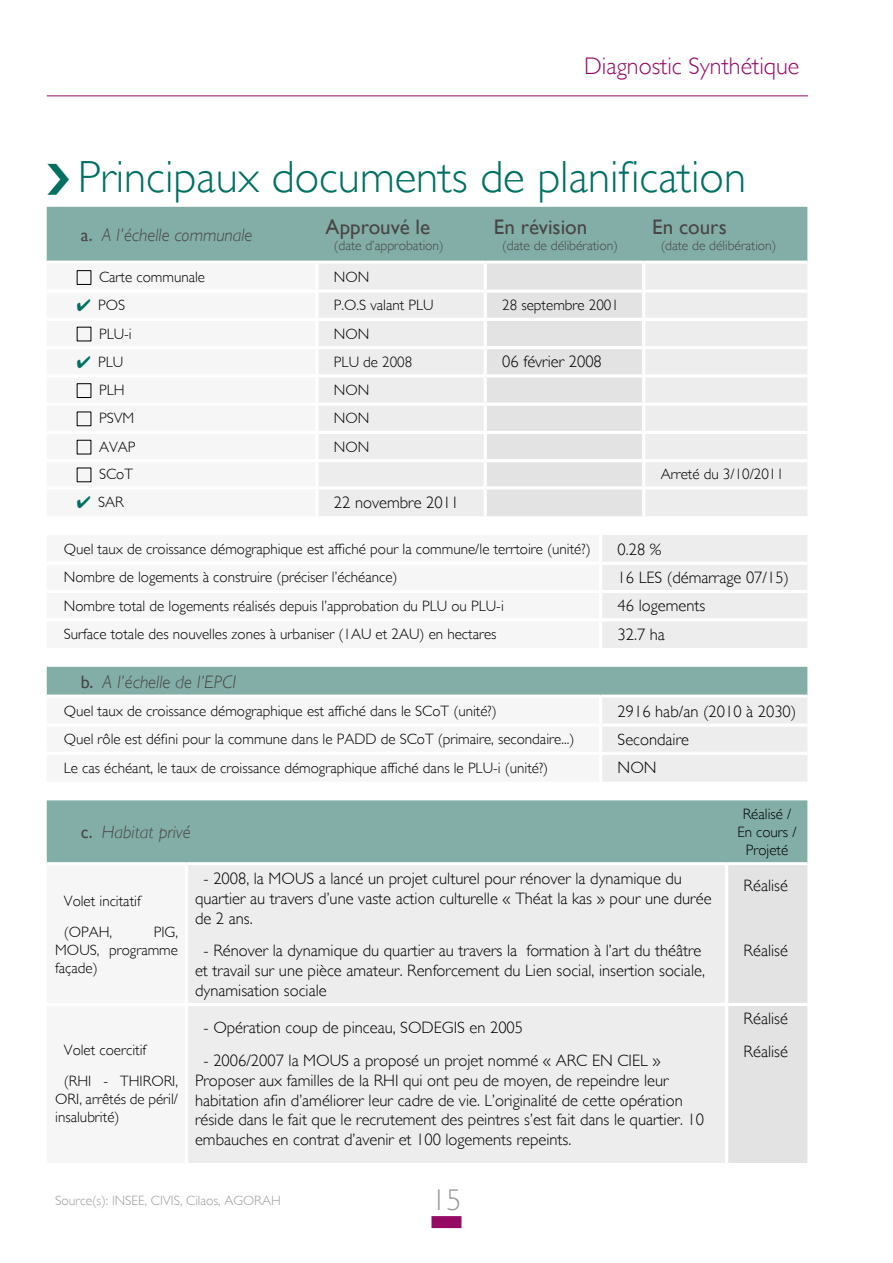
<style>
.page{position:relative;width:893px;height:1263px;background:#fff}
.page>*{position:absolute;margin:0;border:0;box-sizing:border-box;transform-origin:0 0}
.t1{font:300 45px "Gill Sans";color:#007061}
.t2{font:300 30px "Gill Sans";color:#9d9d9c}
.t3{font:300 24px "Gill Sans";color:#950b63}
.t4{font:21px "Gill Sans";letter-spacing:.01em;color:#484644}
.t5{font:italic 300 18px "Gill Sans";color:#484644}
.t6{font:300 16.5px/19.8px "Gill Sans";color:#000}
.t7{font:300 15px/18px "Gill Sans";color:#000}
.t8{font:300 13.5px "Gill Sans";color:#484644}
.t9{font:300 13.5px "Gill Sans";color:#9d9d9c}
.s1{font-weight:400;font-style:normal}
</style>
<div class="page">
<div style="left:431px;top:1216px;width:30px;height:12px;background:#950b63"></div>
<hr style="left:47px;top:96px;width:761px;height:1px;background:#950b63">
<div style="left:602px;top:535px;width:205px;height:113px;background:#ededed"></div>
<hr style="left:601px;top:562px;width:206px;height:3px;background:#fff">
<hr style="left:601px;top:590px;width:206px;height:3px;background:#fff">
<hr style="left:601px;top:618px;width:206px;height:3px;background:#fff">
<svg style="left:47px;top:667px;width:760px;height:115px"></svg>
<hr style="left:47px;top:694px;width:554px;height:3px;background:#fff">
<hr style="left:601px;top:694px;width:206px;height:3px;background:#fff">
<hr style="left:599px;top:697px;width:3px;height:26px;background:#fff">
<hr style="left:47px;top:723px;width:554px;height:4px;background:#fff">
<hr style="left:601px;top:723px;width:206px;height:4px;background:#fff">
<hr style="left:599px;top:727px;width:3px;height:25px;background:#fff">
<hr style="left:47px;top:752px;width:554px;height:3px;background:#fff">
<hr style="left:601px;top:752px;width:206px;height:3px;background:#fff">
<hr style="left:599px;top:755px;width:3px;height:27px;background:#fff">
<div style="left:47px;top:800px;width:760px;height:62px;background:#83aea8"></div>
<div style="left:188px;top:865px;width:537px;height:298px;background:#ededed"></div>
<div style="left:728px;top:865px;width:79px;height:298px;background:#e3e3e3"></div>
<hr style="left:187px;top:1003px;width:540px;height:3px;background:#fff">
<hr style="left:727px;top:1003px;width:80px;height:3px;background:#fff">
<svg style="left:47px;top:207px;width:760px;height:309px"></svg>
<h3 class="t3" style="left:584px;top:52px;width:217px">Diagnostic Synthétique</h3>
<h1 class="t1" style="left:78px;top:151px;width:670px">Principaux documents de planification</h1>
<p class="t5" style="left:81px;top:224px;width:173px"><span class="s1">a.</span> A l’échelle communale</p>
<p class="t4" style="left:325px;top:214px;width:106px">Approuvé le</p>
<p class="t8" style="left:334px;top:237px;width:111px">(date d’approbation)</p>
<p class="t4" style="left:494px;top:214px;width:95px">En révision</p>
<p class="t8" style="left:502px;top:237px;width:117px">(date de délibération)</p>
<p class="t4" style="left:652px;top:214px;width:76px">En cours</p>
<p class="t8" style="left:661px;top:237px;width:117px">(date de délibération)</p>
<p class="t7" style="left:99px;top:268px;width:108px">Carte communale</p>
<p class="t7" style="left:334px;top:268px;width:37px">NON</p>
<p class="t7" style="left:98px;top:296px;width:29px">POS</p>
<p class="t7" style="left:334px;top:296px;width:101px">P.O.S valant PLU</p>
<p class="t7" style="left:502px;top:296px;width:118px">28 septembre 2001</p>
<p class="t7" style="left:99px;top:325px;width:34px">PLU-i</p>
<p class="t7" style="left:334px;top:325px;width:37px">NON</p>
<p class="t7" style="left:98px;top:353px;width:27px">PLU</p>
<p class="t7" style="left:334px;top:353px;width:80px">PLU de 2008</p>
<p class="t6" style="left:502px;top:352px;width:101px">06 février 2008</p>
<p class="t7" style="left:99px;top:381px;width:27px">PLH</p>
<p class="t7" style="left:334px;top:381px;width:37px">NON</p>
<p class="t7" style="left:99px;top:409px;width:37px">PSVM</p>
<p class="t7" style="left:334px;top:409px;width:37px">NON</p>
<p class="t7" style="left:99px;top:438px;width:38px">AVAP</p>
<p class="t7" style="left:334px;top:438px;width:37px">NON</p>
<p class="t7" style="left:99px;top:465px;width:35px">SCoT</p>
<p class="t7" style="left:661px;top:465px;width:125px">Arreté du 3/10/2011</p>
<p class="t7" style="left:98px;top:493px;width:27px">SAR</p>
<p class="t6" style="left:334px;top:492px;width:127px">22 novembre 2011</p>
<p class="t7" style="left:64px;top:540px;width:528px">Quel taux de croissance démographique est affiché pour la commune/le terrtoire (unité?)</p>
<p class="t6" style="left:618px;top:539px;width:45px">0.28 %</p>
<p class="t7" style="left:64px;top:568px;width:335px">Nombre de logements à construire (préciser l’échéance)</p>
<p class="t6" style="left:618px;top:568px;width:173px">16 LES (démarrage 07/15)</p>
<p class="t7" style="left:64px;top:597px;width:442px">Nombre total de logements réalisés depuis l’approbation du PLU ou PLU-i</p>
<p class="t6" style="left:618px;top:596px;width:89px">46 logements</p>
<p class="t7" style="left:64px;top:625px;width:434px">Surface totale des nouvelles zones à urbaniser (1AU et 2AU) en hectares</p>
<p class="t6" style="left:618px;top:624px;width:49px">32.7 ha</p>
<p class="t5" style="left:81px;top:671px;width:157px"><span class="s1">b.</span> A l’échelle de l’EPCI</p>
<p class="t7" style="left:64px;top:702px;width:434px">Quel taux de croissance démographique est affiché dans le SCoT (unité?)</p>
<p class="t6" style="left:618px;top:701px;width:180px">2916 hab/an (2010 à 2030)</p>
<p class="t7" style="left:64px;top:730px;width:512px">Quel rôle est défini pour la commune dans le PADD de SCoT (primaire, secondaire...)</p>
<p class="t6" style="left:618px;top:729px;width:73px">Secondaire</p>
<p class="t7" style="left:64px;top:759px;width:486px">Le cas échéant, le taux de croissance démographique affiché dans le PLU-i (unité?)</p>
<p class="t6" style="left:618px;top:758px;width:41px">NON</p>
<p class="t5" style="left:81px;top:822px;width:111px"><span class="s1">c.</span> Habitat privé</p>
<p class="t7" style="left:64px;top:886px;width:78px;line-height:30.8px">Volet incitatif (OPAH,</p>
<p class="t7" style="left:55px;top:923px;width:124px;text-align:justify;text-indent:99px">PIG, MOUS, programme façade)</p>
<p class="t7" style="left:64px;top:1035px;width:116px;line-height:30.8px">Volet coercitif<br>(RHI - THIRORI,</p>
<p class="t7" style="left:55px;top:1090px;width:124px">ORI, arrêtés de péril/ insalubrité)</p>
<p class="t6" style="left:195px;top:869px;width:518px;text-indent:8px">- 2008, la MOUS a lancé un projet culturel pour rénover la dynamique du quartier au travers d’une vaste action culturelle « Théat la kas » pour une durée de 2 ans.</p>
<p class="t6" style="left:195px;top:941px;width:511px;text-indent:8px">- Rénover la dynamique du quartier au travers la formation à l’art du théâtre et travail sur une pièce amateur. Renforcement du Lien social, insertion sociale, dynamisation sociale</p>
<p class="t6" style="left:204px;top:1018px;width:321px">- Opération coup de pinceau, SODEGIS en 2005</p>
<p class="t6" style="left:195px;top:1051px;width:511px;text-indent:8px">- 2006/2007 la MOUS a proposé un projet nommé « ARC EN CIEL » Proposer aux familles de la RHI qui ont peu de moyen, de repeindre leur habitation afin d’améliorer leur cadre de vie. L’originalité de cette opération réside dans le fait que le recrutement des peintres s’est fait dans le quartier. 10 embauches en contrat d’avenir et 100 logements repeints.</p>
<p class="t9" style="left:55px;top:1192px;width:227px">Source(s): INSEE, CIVIS, Cilaos, AGORAH</p>
<h2 class="t2" style="left:431px;top:1183px;width:31px">15</h2>
<p class="t7" style="left:737px;top:805px;width:61px;text-align:center">Réalisé /<br>En cours /<br>Projeté</p>
<p class="t6" style="left:744px;top:876px;width:46px">Réalisé</p>
<p class="t6" style="left:744px;top:941px;width:46px">Réalisé</p>
<p class="t6" style="left:744px;top:1002px;width:46px;line-height:32.5px">Réalisé<br>Réalisé</p>
</div>
